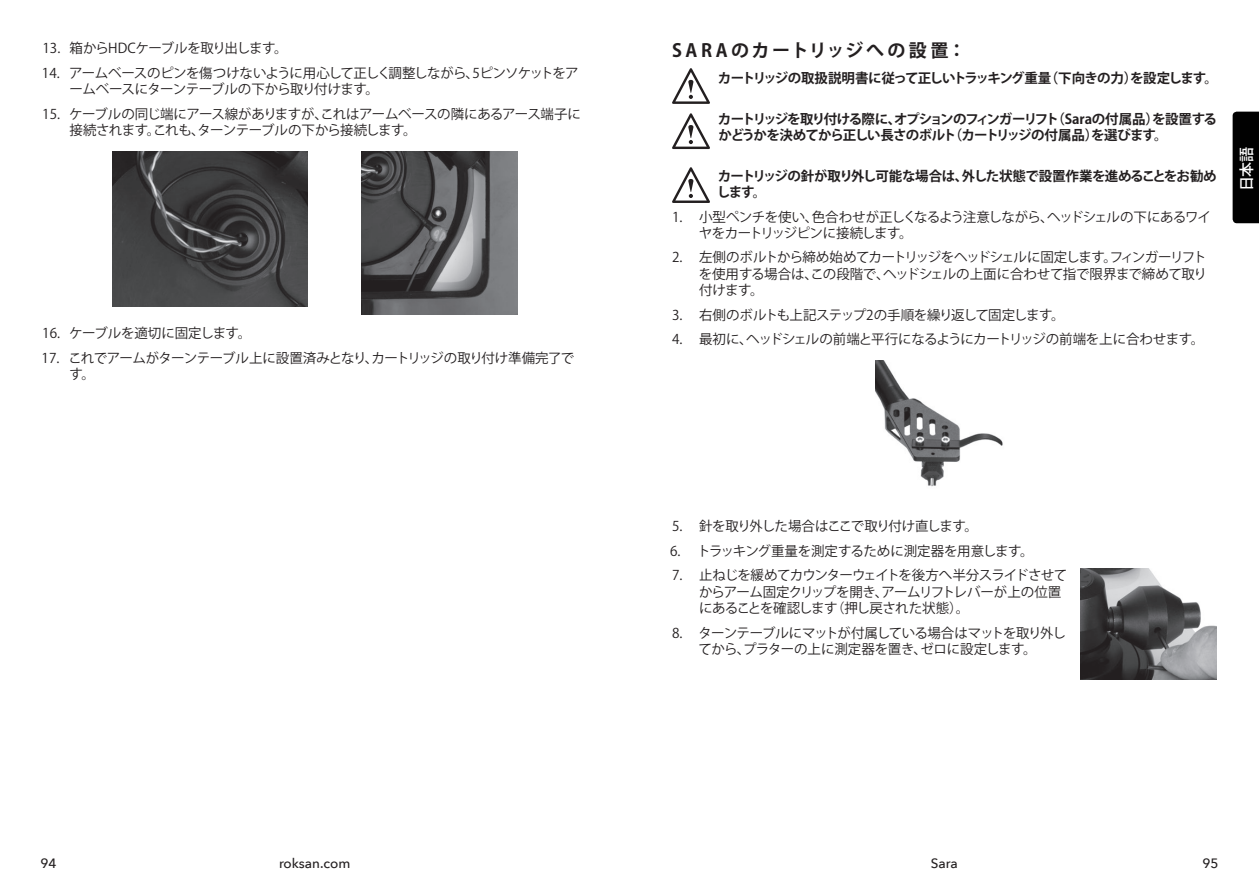
<style>
.page{position:relative;width:1259px;height:893px;background:#fff}
.page>*{position:absolute;margin:0;border:0;box-sizing:border-box;transform-origin:0 0}
.t1{font:700 18px "Koz Go Pro";letter-spacing:.17em;color:#231f20}
.t2{font:500 15px "Koz Go Pro";color:#fff}
.t3{font:13.5px/16.2px "Koz Go Pro";letter-spacing:-.04em;color:#231f20}
.t4{font:700 13.5px/16.2px "Koz Go Pro";letter-spacing:-.06em;color:#231f20}
.t5{font:13.5px "Koz Go Pro";letter-spacing:-.02em;color:#231f20}
.t6{font:13.5px "Koz Go Pro";letter-spacing:-.06em;color:#231f20}
.t7{font:500 13.5px "Avenir Next LT Pro";color:#231f20}
</style>
<div class="page">
<svg style="left:672px;top:68px;width:38px;height:36px"></svg>
<svg style="left:672px;top:113px;width:38px;height:36px"></svg>
<svg style="left:672px;top:167px;width:38px;height:36px"></svg>
<img style="left:875px;top:360px;width:128px;height:127px">
<img style="left:1080px;top:569px;width:136px;height:111px">
<img style="left:362px;top:152px;width:155px;height:163px">
<img style="left:112px;top:152px;width:195px;height:154px">
<div style="left:1232px;top:112px;width:27px;height:111px;background:#010101"></div>
<p class="t3" style="left:43px;top:41px;width:246px">13. 箱からHDCケーブルを取り出します。</p>
<p class="t3" style="left:69px;top:65px;width:511px;text-indent:-27px">14. アームベースのピンを傷つけないように用心して正しく調整しながら、5ピンソケットをアームベースにターンテーブルの下から取り付けます。</p>
<p class="t3" style="left:70px;top:106px;width:513px;text-indent:-27px">15. ケーブルの同じ端にアース線がありますが、これはアームベースの隣にあるアース端子に接続されます。これも、ターンテーブルの下から接続します。</p>
<p class="t5" style="left:42px;top:324px;width:210px">16. ケーブルを適切に固定します。</p>
<p class="t3" style="left:70px;top:350px;width:506px;text-indent:-28px">17. これでアームがターンテーブル上に設置済みとなり、カートリッジの取り付け準備完了です。</p>
<h1 class="t1" style="left:672px;top:39px;width:295px">SARAのカートリッジへの設置：</h1>
<p class="t4" style="left:718px;top:70px;width:502px">カートリッジの取扱説明書に従って正しいトラッキング重量（下向きの力）を設定します。</p>
<p class="t4" style="left:718px;top:111px;width:500px">カートリッジを取り付ける際に、オプションのフィンガーリフト（Saraの付属品）を設置するかどうかを決めてから正しい長さのボルト（カートリッジの付属品）を選びます。</p>
<p class="t4" style="left:717px;top:168px;width:501px">カートリッジの針が取り外し可能な場合は、外した状態で設置作業を進めることをお勧めします。</p>
<p class="t3" style="left:699px;top:209px;width:513px;text-indent:-27px">1. 小型ペンチを使い、色合わせが正しくなるよう注意しながら、ヘッドシェルの下にあるワイヤをカートリッジピンに接続します。</p>
<p class="t3" style="left:699px;top:250px;width:510px;text-align:justify;text-indent:-27px">2. 左側のボルトから締め始めてカートリッジをヘッドシェルに固定します。フィンガーリフトを使用する場合は、この段階で、ヘッドシェルの上面に合わせて指で限界まで締めて取り付けます。</p>
<p class="t3" style="left:672px;top:307px;width:394px">3. 右側のボルトも上記ステップ2の手順を繰り返して固定します。</p>
<p class="t3" style="left:672px;top:332px;width:534px">4. 最初に、ヘッドシェルの前端と平行になるようにカートリッジの前端を上に合わせます。</p>
<p class="t2" style="left:1237px;top:191px;width:46px;rotate:-90deg">日本語</p>
<p class="t6" style="left:672px;top:517px;width:307px">5. 針を取り外した場合はここで取り付け直します。</p>
<p class="t5" style="left:670px;top:542px;width:365px">6. トラッキング重量を測定するために測定器を用意します。</p>
<p class="t3" style="left:699px;top:568px;width:370px;text-indent:-27px">7. 止ねじを緩めてカウンターウェイトを後方へ半分スライドさせてからアーム固定クリップを開き、アームリフトレバーが上の位置にあることを確認します（押し戻された状態）。</p>
<p class="t3" style="left:672px;top:625px;width:395px;text-align:center">8. ターンテーブルにマットが付属している場合はマットを取り外してから、プラターの上に測定器を置き、ゼロに設定します。</p>
<p class="t7" style="left:40px;top:855px;width:18px">94</p>
<p class="t7" style="left:279px;top:855px;width:73px">roksan.com</p>
<p class="t7" style="left:930px;top:855px;width:29px">Sara</p>
<p class="t7" style="left:1202px;top:855px;width:18px">95</p>
</div>
